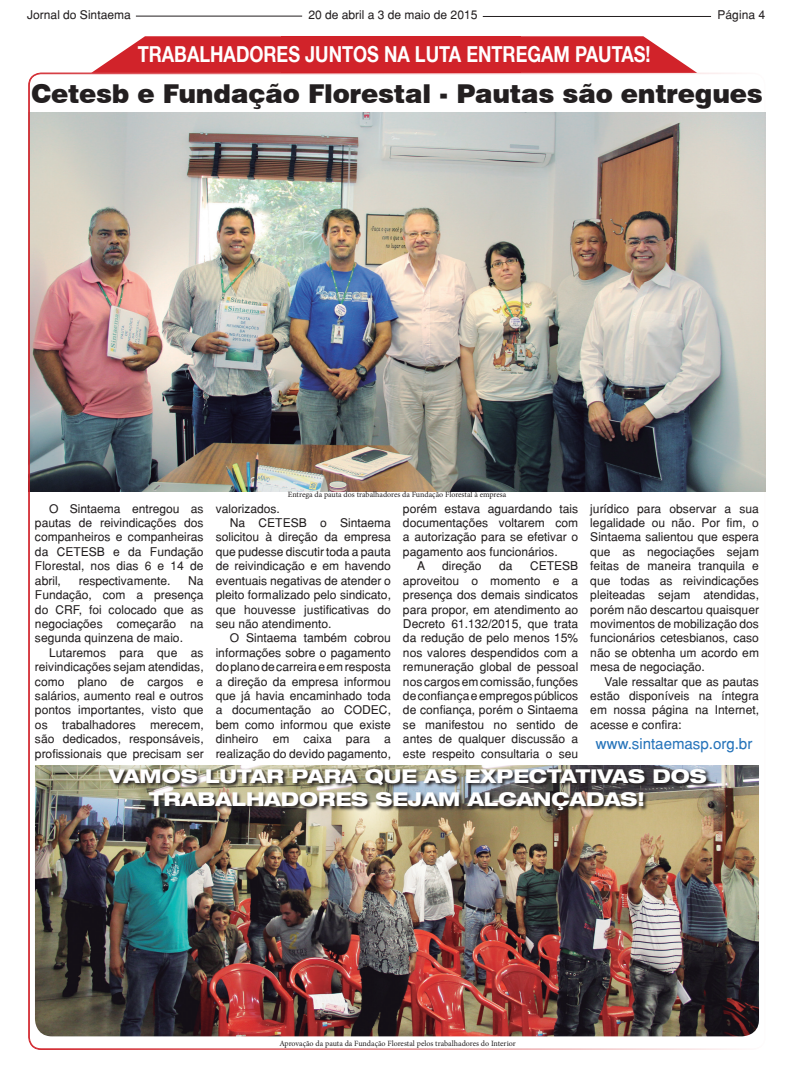
<style>
.page{position:relative;width:794px;height:1078px;background:#fff}
.page>*{position:absolute;margin:0;border:0;box-sizing:border-box;transform-origin:0 0}
.t1{font:900 26px "Swiss 721 BT";letter-spacing:-.01em;color:#231f20}
.t2{font:700 22px "Helvetica 75";color:#fff;scale:.82 1}
.t3{font:800 expanded 19px/23px "Helvetica 83";color:#fff}
.t4{font:15px "Helvetica";color:#2573ba}
.t5{font:12px/14.4px "Helvetica";color:#231f20;text-align:justify}
.t6{font:8px "Minion Pro";color:#231f20}
</style>
<div class="page">
<svg style="left:520px;top:36px;width:177px;height:37px;background:#d8464b"></svg>
<svg style="left:91px;top:36px;width:190px;height:37px;background:#d74449"></svg>
<div style="left:281px;top:36px;width:239px;height:37px;background:#d1232a"></div>
<img style="left:28px;top:113px;width:735px;height:378px">
<img style="left:35px;top:765px;width:724px;height:271px">
<img style="left:107px;top:768px;width:604px;height:47px">
<hr style="left:136px;top:16px;width:166px;height:1px;background:#231f20">
<hr style="left:483px;top:16px;width:228px;height:1px;background:#231f20">
<p class="t5" style="left:27px;top:7px;width:105px">Jornal do Sintaema</p>
<p class="t5" style="left:308px;top:7px;width:170px">20 de abril a 3 de maio de 2015</p>
<p class="t5" style="left:717px;top:7px;width:49px">Página 4</p>
<h2 class="t2" style="left:138px;top:41px;width:627px">TRABALHADORES JUNTOS NA LUTA ENTREGAM PAUTAS!</h2>
<h1 class="t1" style="left:31px;top:78px;width:733px">Cetesb e Fundação Florestal - Pautas são entregues</h1>
<p class="t5" style="left:35px;top:501px;width:170px;text-indent:14px">O Sintaema entregou as pautas de reivindicações dos companheiros e companheiras da CETESB e da Fundação Florestal, nos dias 6 e 14 de abril,</p>
<p class="t5" style="left:35px;top:573px;width:170px;text-indent:153px">Na Fundação, com a presença do CRF, foi colocado que as negociações começarão na segunda quinzena de maio.</p>
<p class="t5" style="left:35px;top:645px;width:170px;text-indent:14px">Lutaremos para que as reivindicações sejam atendidas, como plano de cargos e salários, aumento real e outros pontos importantes, visto que os trabalhadores merecem, são dedicados, responsáveis, profissionais que precisam ser</p>
<p class="t5" style="left:79px;top:573px;width:93px">respectivamente.</p>
<p class="t6" style="left:288px;top:489px;width:220px">Entrega da pauta dos trabalhadores da Fundação Florestal à empresa</p>
<p class="t5" style="left:216px;top:501px;width:66px">valorizados.</p>
<p class="t5" style="left:230px;top:515px;width:163px">Na CETESB o Sintaema</p>
<p class="t5" style="left:216px;top:529px;width:177px">solicitou à direção da empresa</p>
<p class="t5" style="left:216px;top:544px;width:177px">que pudesse discutir toda a pauta</p>
<p class="t5" style="left:216px;top:558px;width:177px">de reivindicação e em havendo</p>
<p class="t5" style="left:216px;top:573px;width:177px">eventuais negativas de atender o</p>
<p class="t5" style="left:216px;top:587px;width:177px">pleito formalizado pelo sindicato,</p>
<p class="t5" style="left:216px;top:601px;width:177px">que houvesse justificativas do</p>
<p class="t5" style="left:216px;top:616px;width:117px">seu não atendimento.</p>
<p class="t5" style="left:230px;top:630px;width:163px">O Sintaema também cobrou</p>
<p class="t5" style="left:216px;top:645px;width:177px">informações sobre o pagamento</p>
<p class="t5" style="left:216px;top:659px;width:177px">do plano de carreira e em resposta</p>
<p class="t5" style="left:216px;top:673px;width:177px">a direção da empresa informou</p>
<p class="t5" style="left:216px;top:688px;width:177px">que já havia encaminhado toda</p>
<p class="t5" style="left:216px;top:702px;width:177px">a documentação ao CODEC,</p>
<p class="t5" style="left:216px;top:717px;width:177px">bem como informou que existe</p>
<p class="t5" style="left:216px;top:731px;width:177px">dinheiro em caixa para a</p>
<p class="t5" style="left:216px;top:745px;width:177px">realização do devido pagamento,</p>
<p class="t5" style="left:403px;top:501px;width:177px">porém estava aguardando tais</p>
<p class="t5" style="left:403px;top:515px;width:177px">documentações voltarem com</p>
<p class="t5" style="left:403px;top:529px;width:177px">a autorização para se efetivar o</p>
<p class="t5" style="left:403px;top:544px;width:156px">pagamento aos funcionários.</p>
<p class="t5" style="left:417px;top:558px;width:10px">A</p>
<p class="t5" style="left:442px;top:558px;width:41px">direção</p>
<p class="t5" style="left:499px;top:558px;width:15px">da</p>
<p class="t5" style="left:403px;top:558px;width:177px;text-indent:127px">CETESB aproveitou o momento e a presença dos demais sindicatos para propor, em atendimento ao Decreto 61.132/2015, que trata da redução de pelo menos 15% nos valores despendidos com a remuneração global de pessoal nos cargos em comissão, funções de confiança e empregos públicos de confiança, porém o Sintaema se manifestou no sentido de antes de qualquer discussão a este respeito consultaria o seu</p>
<p class="t5" style="left:590px;top:501px;width:170px">jurídico para observar a sua legalidade ou não. Por fim, o Sintaema salientou que espera que as negociações sejam feitas de maneira tranquila e que todas as reivindicações pleiteadas sejam atendidas, porém não descartou quaisquer movimentos de mobilização dos funcionários cetesbianos, caso não se obtenha um acordo em mesa de negociação.</p>
<p class="t5" style="left:590px;top:673px;width:170px;text-indent:14px">Vale ressaltar que as pautas estão disponíveis na íntegra em nossa página na Internet, acesse e confira:</p>
<p class="t4" style="left:596px;top:734px;width:158px">www.sintaemasp.org.br</p>
<h3 class="t3" style="left:149px;top:764px;width:559px;text-indent:-40px">VAMOS LUTAR PARA QUE AS EXPECTATIVAS DOS<br>TRABALHADORES SEJAM ALCANÇADAS!</h3>
<p class="t6" style="left:279px;top:1037px;width:238px">Aprovação da pauta da Fundação Florestal pelos trabalhadores do Interior</p>
</div>
